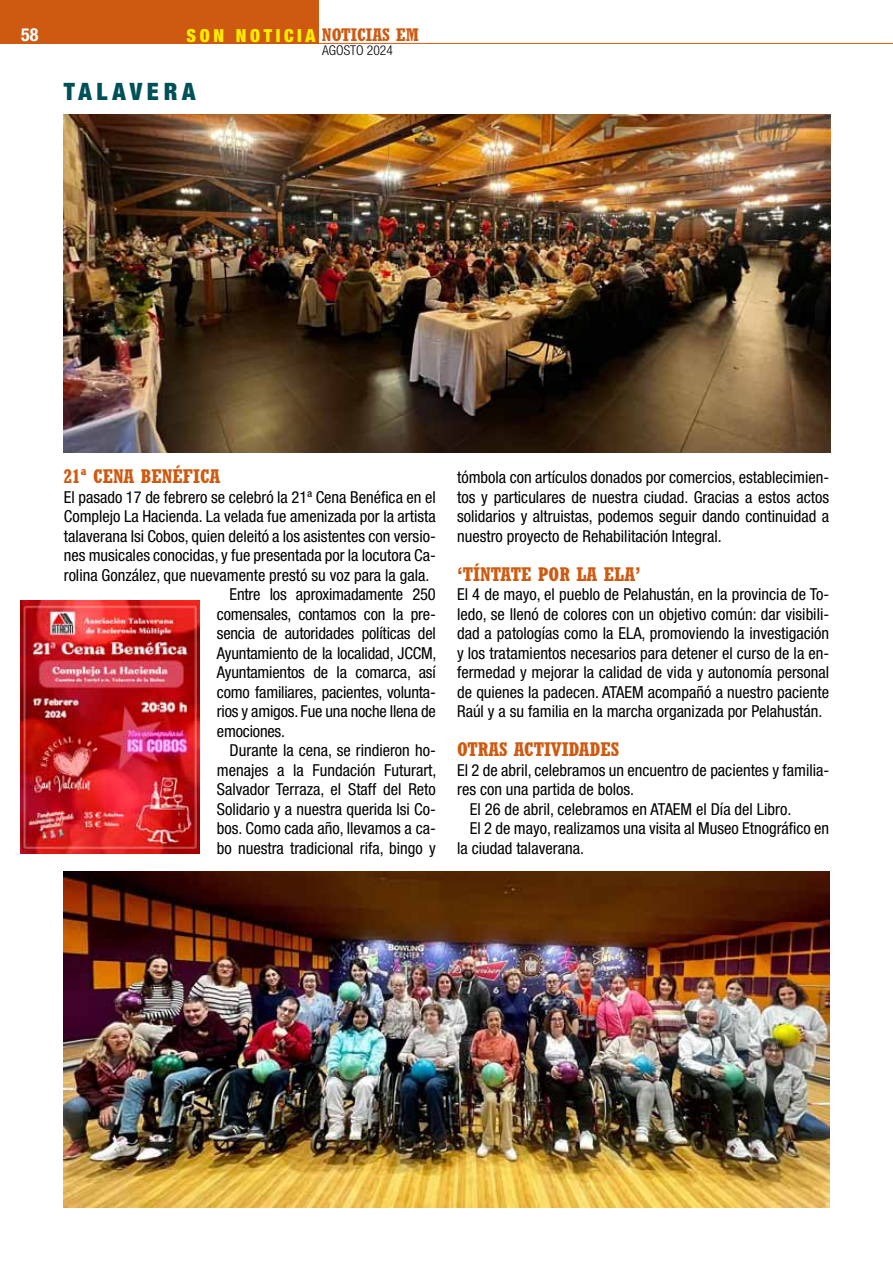
<style>
.page{position:relative;width:893px;height:1263px;background:#fff}
.page>*{position:absolute;margin:0;border:0;box-sizing:border-box;transform-origin:0 0}
.t1{font:900 condensed 24px "Helvetica Neue";letter-spacing:.2em;color:#005057}
.t2{font:700 condensed 19.5px "Rockwell";color:#ce5a11}
.t3{font:900 condensed 18px "Helvetica Neue";letter-spacing:.2em;color:#ffed00}
.t4{font:700 condensed 18px "Helvetica Neue";color:#fff}
.t5{font:condensed 16.5px/19.5px "Helvetica Neue";color:#000;text-align:justify}
.t6{font:300 condensed 13.5px "Helvetica Neue";color:#000}
.s1{font-family:"Rockwell";font-weight:700;color:#ce5a11}
</style>
<div class="page">
<div style="left:0;top:0;width:319px;height:43px;background:#ce5a11"></div>
<hr style="left:0;top:43px;width:893px;height:1px;background:#ce5a11">
<img style="left:64px;top:115px;width:767px;height:338px">
<img style="left:21px;top:601px;width:179px;height:253px">
<img style="left:64px;top:871px;width:765px;height:337px">
<p class="t4" style="left:21px;top:23px;width:19px">58</p>
<p class="t3" style="left:187px;top:24px;width:234px">SON NOTICIA<span class="s1">NOTICIAS EM</span></p>
<p class="t6" style="left:322px;top:43px;width:72px">AGOSTO 2024</p>
<h1 class="t1" style="left:64px;top:77px;width:133px">TALAVERA</h1>
<p class="t2" style="left:64px;top:465px;width:158px">21ª CENA BENÉFICA</p>
<p class="t5" style="left:64px;top:487px;width:374px">El pasado 17 de febrero se celebró la 21ª Cena Benéfica en el</p>
<p class="t5" style="left:64px;top:506px;width:373px">Complejo La Hacienda. La velada fue amenizada por la artista</p>
<p class="t5" style="left:64px;top:526px;width:374px">talaverana Isi Cobos, quien deleitó a los asistentes con versio-</p>
<p class="t5" style="left:64px;top:545px;width:374px">nes musicales conocidas, y fue presentada por la locutora Ca-</p>
<p class="t5" style="left:64px;top:565px;width:367px">rolina González, que nuevamente prestó su voz para la gala.</p>
<p class="t5" style="left:230px;top:584px;width:208px">Entre los aproximadamente 250</p>
<p class="t5" style="left:217px;top:604px;width:220px">comensales, contamos con la pre-</p>
<p class="t5" style="left:217px;top:623px;width:220px">sencia de autoridades políticas del</p>
<p class="t5" style="left:217px;top:643px;width:221px">Ayuntamiento de la localidad, JCCM,</p>
<p class="t5" style="left:217px;top:662px;width:220px">Ayuntamientos de la comarca, así</p>
<p class="t5" style="left:217px;top:682px;width:220px">como familiares, pacientes, volunta-</p>
<p class="t5" style="left:217px;top:701px;width:220px">rios y amigos. Fue una noche llena de</p>
<p class="t5" style="left:217px;top:721px;width:70px">emociones.</p>
<p class="t5" style="left:230px;top:740px;width:208px">Durante la cena, se rindieron ho-</p>
<p class="t5" style="left:217px;top:760px;width:221px">menajes a la Fundación Futurart,</p>
<p class="t5" style="left:217px;top:779px;width:220px">Salvador Terraza, el Staff del Reto</p>
<p class="t5" style="left:217px;top:799px;width:220px">Solidario y a nuestra querida Isi Co-</p>
<p class="t5" style="left:217px;top:818px;width:220px">bos. Como cada año, llevamos a ca-</p>
<p class="t5" style="left:217px;top:838px;width:220px">bo nuestra tradicional rifa, bingo y</p>
<p class="t5" style="left:457px;top:467px;width:374px">tómbola con artículos donados por comercios, establecimien&shy;tos y particulares de nuestra ciudad. Gracias a estos actos solidarios y altruistas, podemos seguir dando continuidad a nuestro proyecto de Rehabilitación Integral.</p>
<p class="t2" style="left:457px;top:563px;width:185px">‘TÍNTATE POR LA ELA’</p>
<p class="t5" style="left:457px;top:584px;width:374px">El 4 de mayo, el pueblo de Pelahustán, en la provincia de To&shy;ledo, se llenó de colores con un objetivo común: dar visibili&shy;dad a patologías como la ELA, promoviendo la investigación y los tratamientos necesarios para detener el curso de la en&shy;fermedad y mejorar la calidad de vida y autonomía personal de quienes la padecen. ATAEM acompañó a nuestro paciente Raúl y a su familia en la marcha organizada por Pelahustán.</p>
<p class="t2" style="left:457px;top:738px;width:164px">OTRAS ACTIVIDADES</p>
<p class="t5" style="left:457px;top:760px;width:374px">El 2 de abril, celebramos un encuentro de pacientes y familia-</p>
<p class="t5" style="left:457px;top:779px;width:179px">res con una partida de bolos.</p>
<p class="t5" style="left:470px;top:799px;width:323px">El 26 de abril, celebramos en ATAEM el Día del Libro.</p>
<p class="t5" style="left:470px;top:818px;width:361px">El 2 de mayo, realizamos una visita al Museo Etnográfico en</p>
<p class="t5" style="left:457px;top:838px;width:128px">la ciudad talaverana.</p>
</div>
